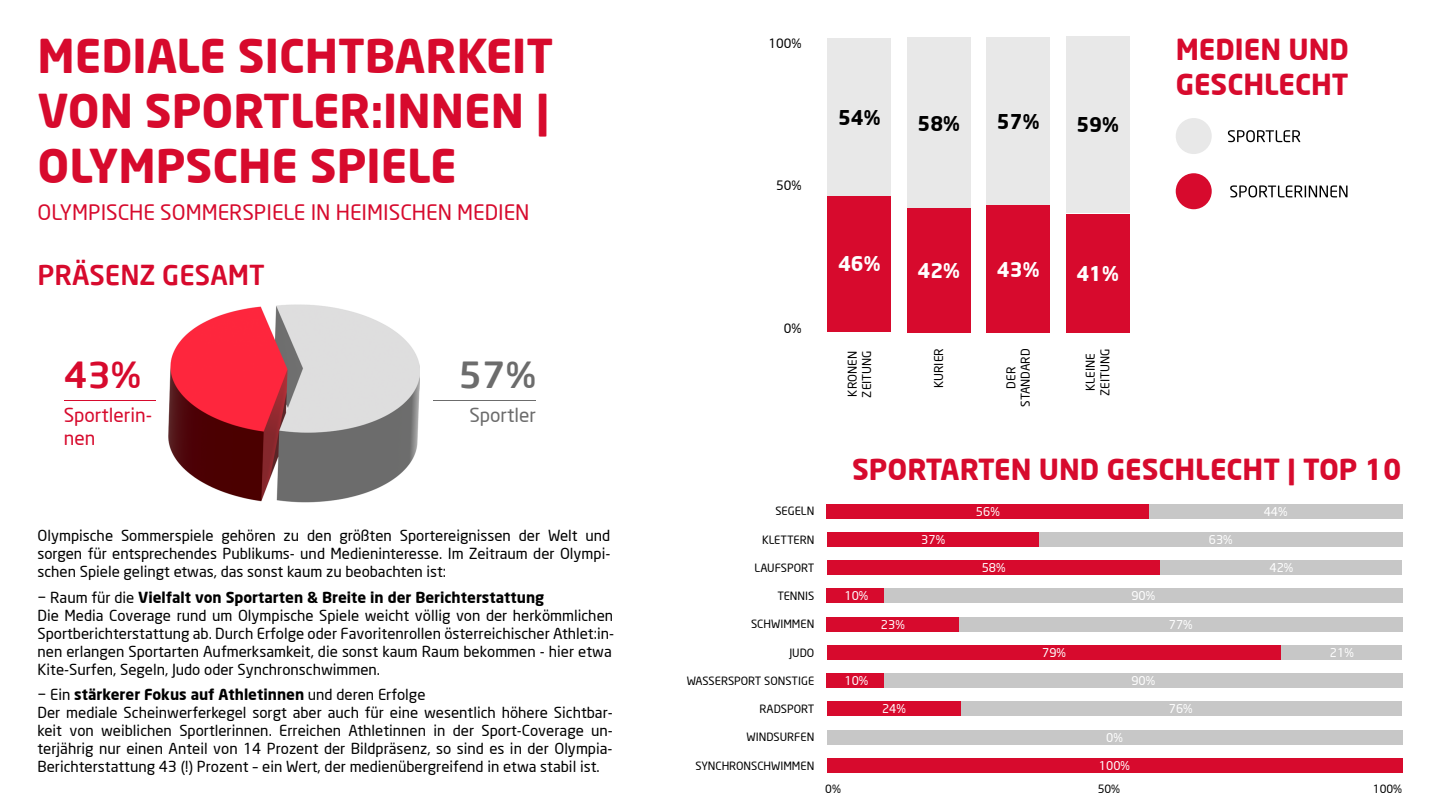
<style>
.page{position:relative;width:1440px;height:810px;background:#fff}
.page>*{position:absolute;margin:0;border:0;box-sizing:border-box;transform-origin:0 0}
.t1{font:700 45.75px/54.9px "Neo Sans";color:#d70a2d;text-align:justify}
.t2{font:500 35.33px "Neo Sans";color:#d70a2d;scale:1.06 1}
.t3{font:500 35.33px "Neo Sans";color:#6c6c6c;scale:1.06 1}
.t4{font:700 28.5px/34.2px "Neo Sans";color:#d70a2d}
.t5{font:500 27px "Neo Sans";color:#d70a2d}
.t6{font:21px "Neo Sans";color:#d70a2d}
.t7{font:700 19.95px "Neo Sans";color:#000}
.t8{font:700 19.95px "Neo Sans";color:#fff}
.t9{font:19.05px/22.9px "Neo Sans";color:#d70a2d}
.t10{font:19.05px "Neo Sans";color:#6c6c6c}
.t11{font:15px/18px "Neo Sans";color:#000}
.t12{font:12.67px "Neo Sans";color:#000}
.t13{font:12px/14.4px "Neo Sans";color:#000;text-align:center}
.t14{font:11.93px "Neo Sans";color:#fff}
.t15{font:11.25px "Neo Sans";color:#000}
.s1{font-weight:700}
.s2{font-family:"Neo Sans TR"}
</style>
<div class="page">
<hr style="left:64px;top:400px;width:92px;height:1px;background:#d70a2d">
<hr style="left:434px;top:400px;width:102px;height:1px;background:#6c6c6c">
<div style="left:827px;top:758px;width:575px;height:15px;background:#d70a2d"></div>
<div style="left:827px;top:730px;width:575px;height:15px;background:#c7c7c7"></div>
<div style="left:827px;top:701px;width:134px;height:15px;background:#d70a2d"></div>
<div style="left:961px;top:701px;width:441px;height:15px;background:#c7c7c7"></div>
<div style="left:827px;top:673px;width:57px;height:15px;background:#d70a2d"></div>
<div style="left:884px;top:673px;width:518px;height:15px;background:#c7c7c7"></div>
<div style="left:827px;top:645px;width:454px;height:15px;background:#d70a2d"></div>
<div style="left:1281px;top:645px;width:121px;height:15px;background:#c7c7c7"></div>
<div style="left:827px;top:617px;width:132px;height:15px;background:#d70a2d"></div>
<div style="left:959px;top:617px;width:443px;height:15px;background:#c7c7c7"></div>
<div style="left:827px;top:588px;width:57px;height:15px;background:#d70a2d"></div>
<div style="left:884px;top:588px;width:518px;height:15px;background:#c7c7c7"></div>
<div style="left:827px;top:560px;width:334px;height:15px;background:#d70a2d"></div>
<div style="left:1161px;top:560px;width:241px;height:15px;background:#c7c7c7"></div>
<div style="left:827px;top:532px;width:213px;height:15px;background:#d70a2d"></div>
<div style="left:1039px;top:532px;width:363px;height:15px;background:#c7c7c7"></div>
<div style="left:1149px;top:504px;width:253px;height:15px;background:#c7c7c7"></div>
<div style="left:827px;top:504px;width:322px;height:15px;background:#d70a2d"></div>
<img style="left:169px;top:304px;width:251px;height:199px">
<div style="left:827px;top:195px;width:64px;height:137px;background:#d70a2d"></div>
<div style="left:827px;top:38px;width:64px;height:158px;background:#e8e8e8"></div>
<div style="left:907px;top:208px;width:64px;height:125px;background:#d70a2d"></div>
<div style="left:907px;top:38px;width:64px;height:170px;background:#e8e8e8"></div>
<div style="left:986px;top:206px;width:64px;height:127px;background:#d70a2d"></div>
<div style="left:986px;top:38px;width:64px;height:168px;background:#e8e8e8"></div>
<div style="left:1066px;top:214px;width:64px;height:118px;background:#d70a2d"></div>
<div style="left:1066px;top:36px;width:64px;height:177px;background:#e8e8e8"></div>
<svg style="left:1230px;top:185px;width:118px;height:12px"></svg>
<svg style="left:1228px;top:130px;width:72px;height:12px"></svg>
<div style="left:1176px;top:118px;width:36px;height:36px;background:#e8e8e8;border-radius:50%"></div>
<div style="left:1176px;top:173px;width:36px;height:36px;background:#d70a2d;border-radius:50%"></div>
<h1 class="t1" style="left:38px;top:27px;width:517px">MEDIALE SICHTBARKEIT VON SPORTLER:INNEN | OLYMPSCHE SPIELE</h1>
<h3 class="t6" style="left:38px;top:200px;width:494px">OLYMPISCHE SOMMERSPIELE IN HEIMISCHEN MEDIEN</h3>
<h3 class="t5" style="left:38px;top:258px;width:229px">PRÄSENZ GESAMT</h3>
<h2 class="t2" style="left:64px;top:352px;width:75px">43%</h2>
<p class="t9" style="left:64px;top:404px;width:90px">Sportlerin&shy;nen</p>
<h2 class="t3" style="left:459px;top:352px;width:75px">57%</h2>
<p class="t10" style="left:469px;top:404px;width:68px">Sportler</p>
<p class="t11" style="left:38px;top:526px;width:574px;text-align:justify">Olympische Sommerspiele gehören zu den größten Sportereignissen der Welt und sorgen für entsprechendes Publikums- und Medieninteresse. Im Zeitraum der Olympi&shy;schen Spiele gelingt etwas, das sonst kaum zu beobachten ist:</p>
<p class="t11" style="left:38px;top:588px;width:578px">− Raum für die <span class="s1">Vielfalt von Sportarten &amp; Breite in der Berichterstattung<br></span>Die Media Coverage rund um Olympische Spiele weicht völlig von der herkömmlichen Sportberichterstattung ab. Durch Erfolge oder Favoritenrollen österreichischer Athlet:in&shy;nen erlangen Sportarten Aufmerksamkeit, die sonst kaum Raum bekommen - hier etwa Kite-Surfen, Segeln, Judo oder Synchronschwimmen.</p>
<p class="t11" style="left:38px;top:685px;width:577px">− Ein <span class="s1">stärkerer Fokus auf Athletinnen</span> und deren Erfolge<br>Der mediale Scheinwerferkegel sorgt aber auch für eine wesentlich höhere Sichtbar&shy;keit von weiblichen Sportlerinnen. Erreichen Athletinnen in der Sport-Coverage un&shy;terjährig nur einen Anteil von 14 Prozent der Bildpräsenz, so sind es in der Olympia-Berichterstattung 43 (!) Prozent – ein W<span class="s2">ert,</span> der medienübergreifend in etwa stabil ist.</p>
<p class="t12" style="left:768px;top:36px;width:35px">100%</p>
<p class="t12" style="left:776px;top:178px;width:27px">50%</p>
<p class="t12" style="left:784px;top:320px;width:19px">0%</p>
<h3 class="t4" style="left:1176px;top:32px;width:175px">MEDIEN UND<br>GESCHLECHT</h3>
<h3 class="t7" style="left:838px;top:104px;width:44px">54%</h3>
<h3 class="t7" style="left:917px;top:110px;width:44px">58%</h3>
<h3 class="t7" style="left:997px;top:109px;width:44px">57%</h3>
<h3 class="t7" style="left:1076px;top:112px;width:44px">59%</h3>
<h3 class="t8" style="left:838px;top:251px;width:44px">46%</h3>
<h3 class="t8" style="left:917px;top:258px;width:44px">42%</h3>
<h3 class="t8" style="left:997px;top:257px;width:44px">43%</h3>
<h3 class="t8" style="left:1076px;top:261px;width:44px">41%</h3>
<p class="t13" style="left:845px;top:398px;width:49px;text-align:left;rotate:-90deg">KRONEN<br>ZEITUNG</p>
<p class="t13" style="left:932px;top:388px;width:41px;rotate:-90deg">KURIER</p>
<p class="t13" style="left:1004px;top:407px;width:60px;rotate:-90deg">DER<br>STANDARD</p>
<p class="t13" style="left:1083px;top:396px;width:49px;rotate:-90deg">KLEINE<br>ZEITUNG</p>
<h3 class="t4" style="left:852px;top:451px;width:551px">SPORTARTEN UND GESCHLECHT | TOP 10</h3>
<p class="t15" style="left:775px;top:504px;width:40px">SEGELN</p>
<p class="t14" style="left:976px;top:504px;width:25px">56%</p>
<p class="t14" style="left:1264px;top:504px;width:25px">44%</p>
<p class="t15" style="left:762px;top:533px;width:54px">KLETTERN</p>
<p class="t14" style="left:921px;top:532px;width:25px">37%</p>
<p class="t14" style="left:1209px;top:532px;width:25px">63%</p>
<p class="t15" style="left:755px;top:561px;width:61px">LAUFSPORT</p>
<p class="t14" style="left:982px;top:560px;width:25px">58%</p>
<p class="t14" style="left:1270px;top:560px;width:25px">42%</p>
<p class="t15" style="left:777px;top:589px;width:39px">TENNIS</p>
<p class="t14" style="left:845px;top:589px;width:25px">10%</p>
<p class="t14" style="left:1131px;top:589px;width:25px">90%</p>
<p class="t15" style="left:751px;top:617px;width:65px">SCHWIMMEN</p>
<p class="t14" style="left:881px;top:617px;width:25px">23%</p>
<p class="t14" style="left:1169px;top:617px;width:25px">77%</p>
<p class="t15" style="left:789px;top:646px;width:26px">JUDO</p>
<p class="t14" style="left:1042px;top:645px;width:25px">79%</p>
<p class="t14" style="left:1330px;top:645px;width:25px">21%</p>
<p class="t15" style="left:687px;top:674px;width:129px">WASSERSPORT SONSTIGE</p>
<p class="t14" style="left:845px;top:674px;width:25px">10%</p>
<p class="t14" style="left:1131px;top:674px;width:25px">90%</p>
<p class="t15" style="left:760px;top:702px;width:56px">RADSPORT</p>
<p class="t14" style="left:882px;top:702px;width:25px">24%</p>
<p class="t14" style="left:1169px;top:702px;width:25px">76%</p>
<p class="t15" style="left:747px;top:730px;width:69px">WINDSURFEN</p>
<p class="t14" style="left:1106px;top:730px;width:18px">0%</p>
<p class="t15" style="left:695px;top:759px;width:120px">SYNCHRONSCHWIMMEN</p>
<p class="t14" style="left:1099px;top:758px;width:33px">100%</p>
<p class="t15" style="left:825px;top:782px;width:17px">0%</p>
<p class="t15" style="left:1098px;top:782px;width:24px">50%</p>
<p class="t15" style="left:1373px;top:782px;width:31px">100%</p>
</div>
